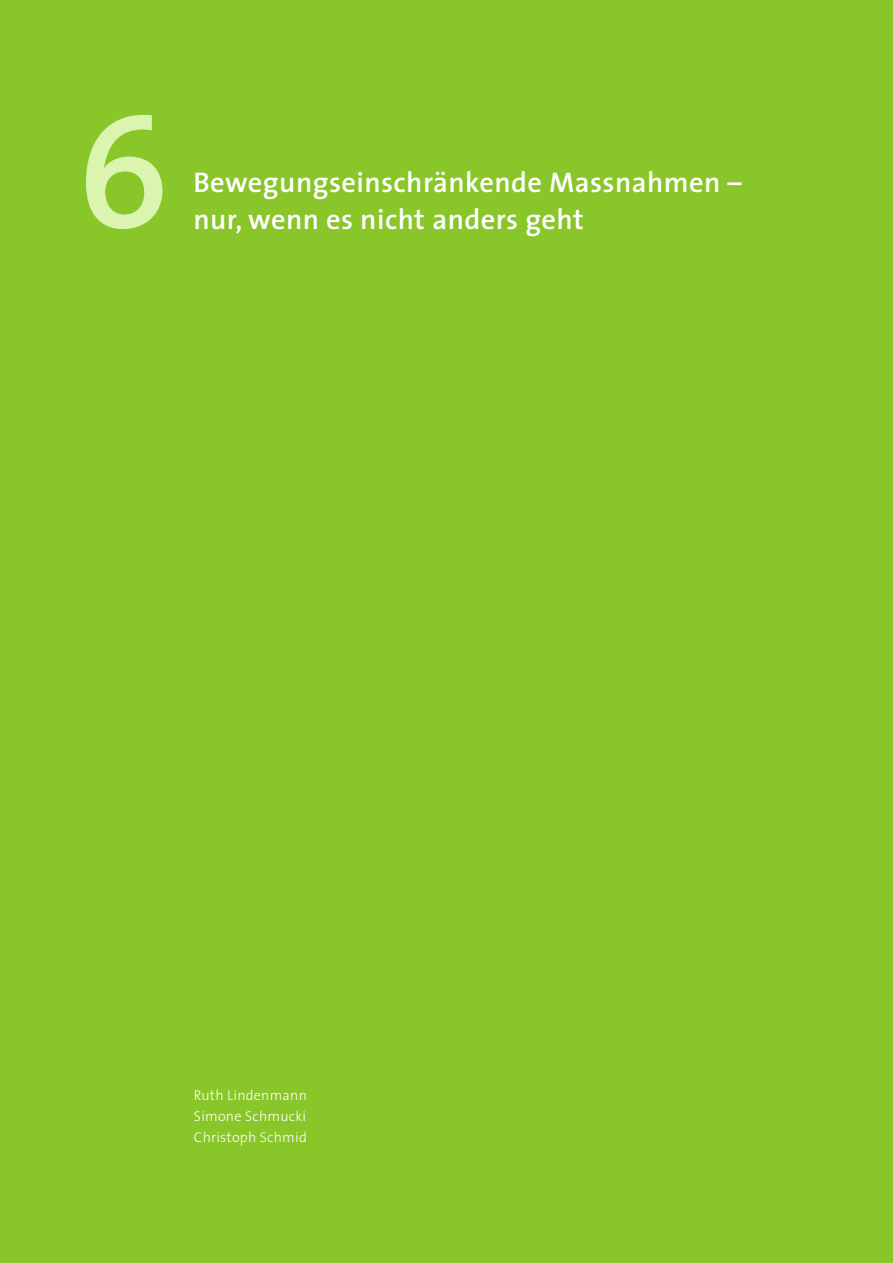
<style>
.page{position:relative;width:893px;height:1263px;background:#89c62a}
.page>*{position:absolute;margin:0;border:0;box-sizing:border-box;transform-origin:0 0}
._01_t_ziffer{font:600 160.05px "The Sans";color:#dbf4af}
._02_t_weiss{font:600 28.5px "The Sans";letter-spacing:.015em;color:#fff}
._03_t_autor{font:300 14.25px/21px "The Sans";letter-spacing:.015em;color:#fff;text-align:justify}
</style>
<div class="page">
<p class="_01_t_ziffer" style="left:76px;top:40px;width:95px">6</p>
<p class="_02_t_weiss" style="left:193px;top:158px;width:550px">Bewegungseinschränkende Massnahmen –</p>
<p class="_02_t_weiss" style="left:193px;top:196px;width:392px">nur, wenn es nicht anders geht</p>
<p class="_03_t_autor" style="left:194px;top:1084px;width:115px">Ruth Lindenmann Simone Schmucki Christoph Schmid</p>
</div>
